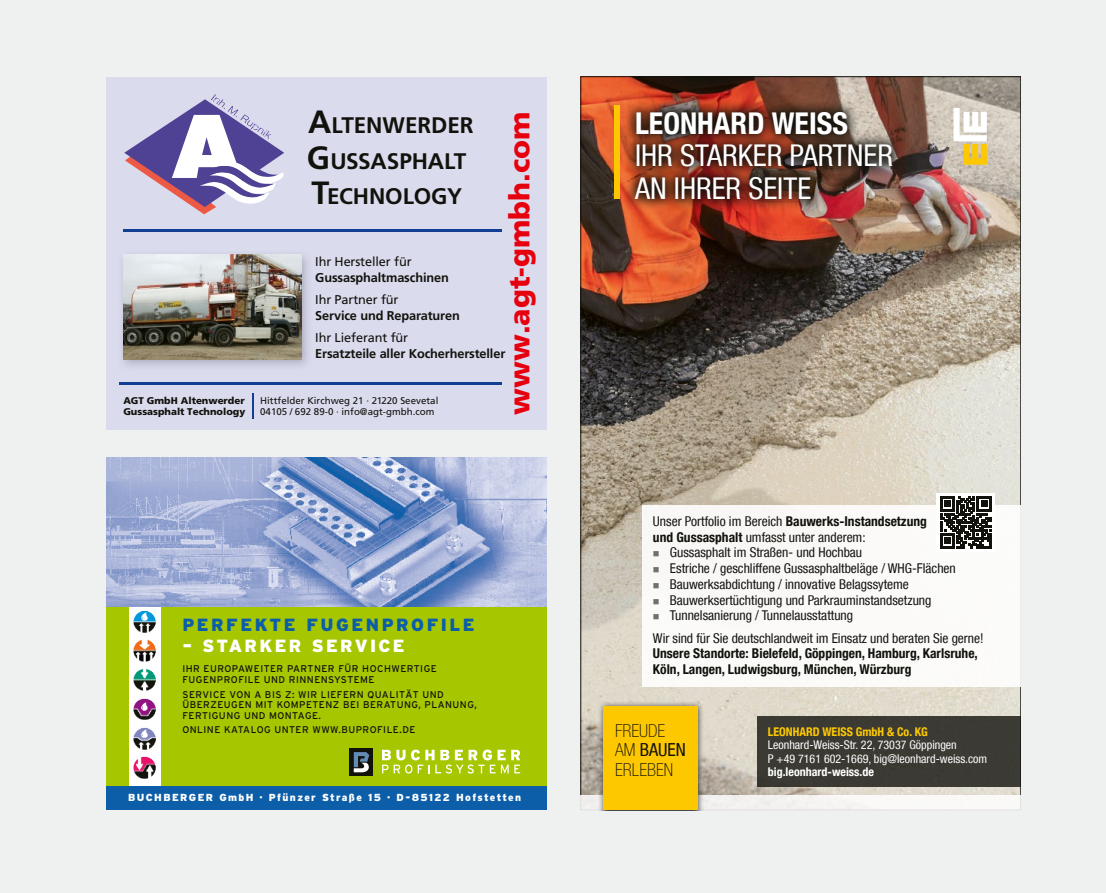
<style>
.page{position:relative;width:1106px;height:893px;background:#eff0f0}
.page>*{position:absolute;margin:0;border:0;box-sizing:border-box;transform-origin:0 0}
.t1{font:condensed 30px/32.5px "Helvetica Neue LT Com";color:#fff}
.t2{font:700 condensed 30px "Helvetica Neue LT Com";color:#fff}
.t3{font:900 28.35px "Frutiger";color:#e7000e}
.t4{font:700 22.5px/35.4px "Frutiger";letter-spacing:-.005em;color:#12120d}
.t5{font:100 condensed 18px "Helvetica Neue LT Pro";color:#12120d}
.t6{font:condensed 18px "Helvetica Neue LT Com";color:#12120d}
.t7{font:900 17.7px "Interstate";letter-spacing:.14em;color:#0c5ea9}
.t8{font:900 17.7px "Interstate";letter-spacing:.13em;color:#fff}
.t9{font:condensed 13.5px "Helvetica Neue LT Com";color:#12120d}
.t10{font:700 condensed 13.5px/15.8px "Helvetica Neue LT Com";color:#12120d}
.t11{font:700 12.75px "Frutiger";letter-spacing:-.01em;color:#12120d}
.t12{font:12.75px "Frutiger";letter-spacing:-.01em;color:#12120d}
.t13{font:condensed 12px/13.5px "Helvetica Neue LT Com";color:#fff}
.t14{font:700 condensed 12px "Helvetica Neue LT Com";color:#fec900}
.t15{font:700 condensed 12px "Helvetica Neue LT Com";color:#fff}
.t16{font:900 10.2px "Interstate";letter-spacing:.135em;color:#fff}
.t17{font:9.75px/10.5px "Interstate";letter-spacing:.05em;color:#12120d}
.t18{font:9.75px/11.2px "Frutiger";color:#12120d}
.t19{font:900 9.75px/11.2px "Frutiger";color:#12120d}
.s1{font-size:32.25px}
.s2{font-weight:700}
.s3{font-family:"Helvetica Neue LT Pro";font-weight:100}
</style>
<div class="page">
<img style="left:582px;top:79px;width:436px;height:716px">
<div style="left:642px;top:505px;width:378px;height:182px;background:#fbfaf8"></div>
<div style="left:580px;top:795px;width:440px;height:15px;background:#f8f7f4"></div>
<div style="left:614px;top:105px;width:6px;height:94px;background:#fec800"></div>
<img style="left:623px;top:100px;width:280px;height:111px">
<svg style="left:953px;top:108px;width:33px;height:57px"></svg>
<div style="left:597px;top:701px;width:107px;height:109px;background:#12120d;opacity:.75"></div>
<div style="left:603px;top:707px;width:94px;height:103px;background:#fec800"></div>
<div style="left:757px;top:716px;width:263px;height:71px;background:#3b3a33"></div>
<div style="left:936px;top:493px;width:58px;height:58px;background:linear-gradient(to right,#fff,#fff)"></div>
<svg style="left:940px;top:497px;width:51px;height:51px"></svg>
<div style="left:106px;top:77px;width:440px;height:352px;background:#dbdbee"></div>
<hr style="left:119px;top:383px;width:383px;height:2px;background:#123f93">
<hr style="left:123px;top:229px;width:379px;height:2px;background:#123f93">
<img style="left:122px;top:254px;width:186px;height:112px">
<img style="left:123px;top:255px;width:178px;height:104px">
<svg style="left:124px;top:94px;width:159px;height:120px"></svg>
<svg style="left:252px;top:393px;width:1px;height:26px"></svg>
<div style="left:106px;top:457px;width:440px;height:341px;background:#a6c700"></div>
<svg style="left:382px;top:750px;width:138px;height:23px"></svg>
<div style="left:349px;top:748px;width:24px;height:27px;background:#12120d"></div>
<svg style="left:354px;top:752px;width:16px;height:20px"></svg>
<div style="left:129px;top:457px;width:32px;height:353px;background:#fff"></div>
<div style="left:106px;top:787px;width:440px;height:23px;background:#0c5ea9"></div>
<img style="left:106px;top:457px;width:440px;height:149px">
<img style="left:134px;top:640px;width:21px;height:21px">
<img style="left:134px;top:669px;width:21px;height:22px">
<img style="left:134px;top:698px;width:21px;height:22px">
<img style="left:134px;top:757px;width:21px;height:22px">
<img style="left:134px;top:610px;width:21px;height:22px">
<img style="left:134px;top:727px;width:21px;height:22px">
<h3 class="t4" style="left:307px;top:108px;width:168px"><span class="s1">A</span>LTENWERDER<br><span class="s1">G</span>USSASPHALT<br><span class="s1">T</span>ECHNOLOGY</h3>
<h2 class="t3" style="left:502px;top:415px;width:304px;rotate:-90deg">www.agt-gmbh.com</h2>
<p class="t12" style="left:315px;top:254px;width:98px">Ihr Hersteller für</p>
<p class="t11" style="left:315px;top:270px;width:135px">Gussasphaltmaschinen</p>
<p class="t12" style="left:315px;top:292px;width:85px">Ihr Partner für</p>
<p class="t11" style="left:315px;top:308px;width:146px">Service und Reparaturen</p>
<p class="t12" style="left:315px;top:330px;width:94px">Ihr Lieferant für</p>
<p class="t11" style="left:315px;top:346px;width:191px">Ersatzteile aller Kocherhersteller</p>
<p class="t19" style="left:123px;top:395px;width:123px">AGT GmbH Altenwerder<br>Gussasphalt Technology</p>
<p class="t18" style="left:260px;top:395px;width:180px">Hittfelder Kirchweg 21 · 21220 Seevetal<br>04105 / 692 89-0 · info@agt-gmbh.com</p>
<h3 class="t7" style="left:182px;top:615px;width:294px">PERFEKTE FUGENPROFILE</h3>
<h3 class="t8" style="left:182px;top:636px;width:224px">– STARKER SERVICE</h3>
<p class="t17" style="left:182px;top:664px;width:256px">IHR EUROPAWEITER PARTNER FÜR HOCHWERTIGE<br>FUGENPROFILE UND RINNENSYSTEME</p>
<p class="t17" style="left:182px;top:689px;width:296px">SERVICE VON A BIS Z: WIR LIEFERN QUALITÄT UND<br>ÜBERZEUGEN MIT KOMPETENZ BEI BERATUNG, PLANUNG,<br>FERTIGUNG UND MONTAGE.</p>
<p class="t17" style="left:182px;top:725px;width:235px">ONLINE KATALOG UNTER WWW.BUPROFILE.DE</p>
<p class="t16" style="left:128px;top:792px;width:394px">BUCHBERGER GmbH · Pfünzer Straße 15 · D-85122 Hofstetten</p>
<h1 class="t2" style="left:635px;top:105px;width:214px">LEONHARD WEISS</h1>
<h1 class="t1" style="left:635px;top:139px;width:259px">IHR STARKER PARTNER<br>AN IHRER SEITE</h1>
<p class="t9" style="left:653px;top:513px;width:275px">Unser Portfolio im Bereich <span class="s2">Bauwerks-Instandsetzung</span></p>
<p class="t9" style="left:653px;top:529px;width:214px"><span class="s2">und Gussasphalt</span> umfasst unter anderem:</p>
<p class="t9" style="left:670px;top:545px;width:194px">Gussasphalt im Straßen- und Hochbau</p>
<p class="t9" style="left:670px;top:560px;width:287px">Estriche / geschliffene Gussasphaltbeläge / WHG-Flächen</p>
<p class="t9" style="left:670px;top:576px;width:240px">Bauwerksabdichtung / innovative Belagssyteme</p>
<p class="t9" style="left:670px;top:592px;width:263px">Bauwerksertüchtigung und Parkrauminstandsetzung</p>
<p class="t9" style="left:670px;top:608px;width:185px">Tunnelsanierung / Tunnelausstattung</p>
<p class="t9" style="left:653px;top:630px;width:332px">Wir sind für Sie deutschlandweit im Einsatz und beraten Sie gerne!</p>
<p class="t10" style="left:653px;top:646px;width:326px">Unsere Standorte: Bielefeld, Göppingen, Hamburg, Karlsruhe,<br>Köln, Langen, Ludwigsburg, München, Würzburg</p>
<h3 class="t5" style="left:615px;top:720px;width:52px">FREUDE</h3>
<h3 class="t6" style="left:615px;top:739px;width:72px"><span class="s3">AM</span> BAUEN</h3>
<h3 class="t5" style="left:615px;top:759px;width:60px">ERLEBEN</h3>
<p class="t14" style="left:767px;top:724px;width:161px">LEONHARD WEISS GmbH &amp; Co. KG</p>
<p class="t13" style="left:767px;top:738px;width:221px">Leonhard-Weiss-Str. 22, 73037 Göppingen<br>P +49 7161 602-1669, big@leonhard-weiss.com</p>
<p class="t15" style="left:767px;top:765px;width:108px">big.leonhard-weiss.de</p>
</div>
